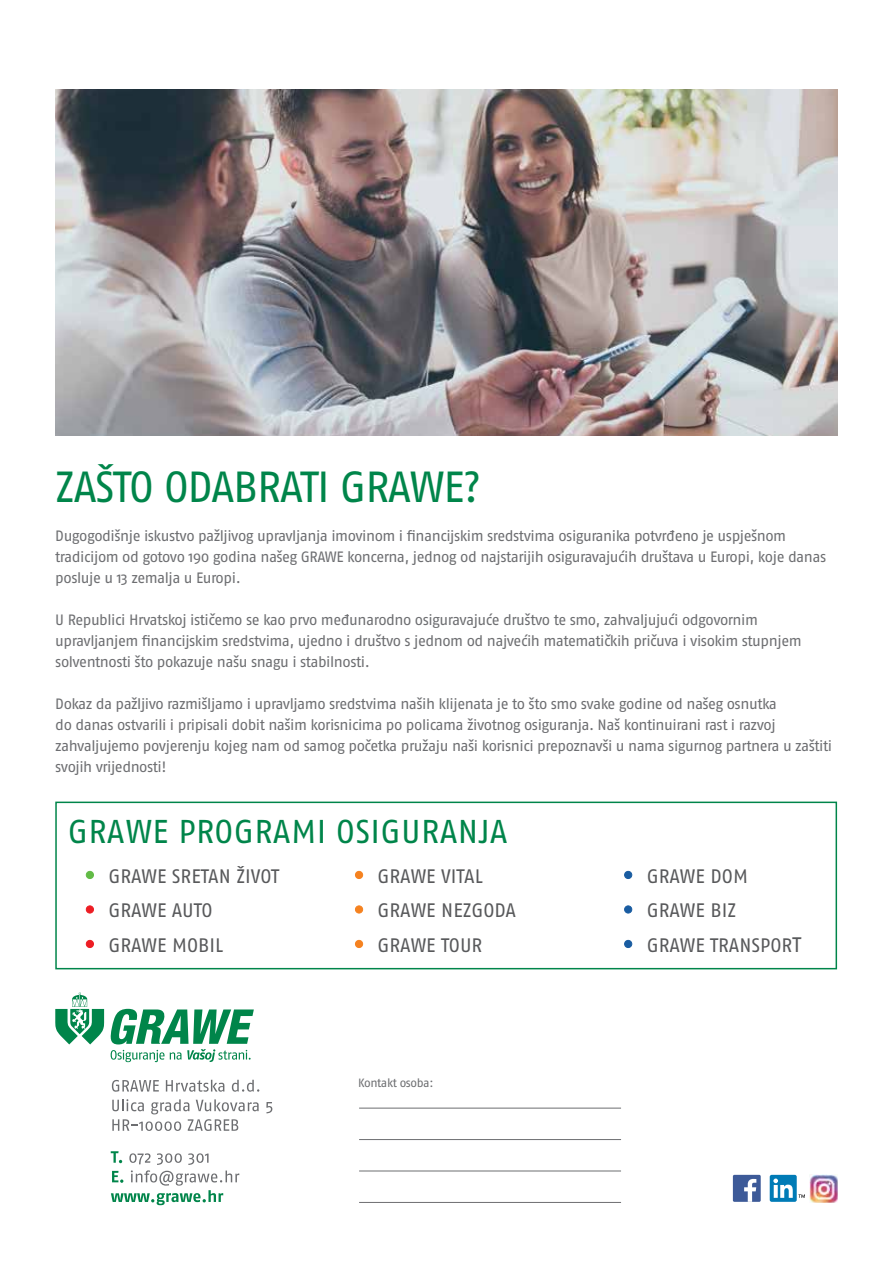
<style>
.page{position:relative;width:893px;height:1263px;background:#fff}
.page>*{position:absolute;margin:0;border:0;box-sizing:border-box;transform-origin:0 0}
.t1{font:43.5px "Fago Pro";letter-spacing:-.03em;color:#00854a}
.t2{font:33px "Fago Pro";letter-spacing:.01em;color:#00854a}
.t3{font:19.5px/34.5px "Fago Pro";color:#58595b}
.t4{font:15px/21px "Fago Pro";letter-spacing:-.03em;color:#6d6e71}
.t5{font:12px "Fago Pro";letter-spacing:-.035em;color:#6d6e71}
.s1{font-size:21px}
</style>
<div class="page">
<img style="left:55px;top:90px;width:782px;height:345px">
<div style="left:55px;top:801px;width:782px;height:168px;border:2px solid #00854a"></div>
<div style="left:86px;top:871px;width:7px;height:7px;background:#62bb46;border-radius:50%"></div>
<div style="left:86px;top:871px;width:8px;height:8px;border:1px solid #62bb46;border-radius:50%"></div>
<div style="left:86px;top:906px;width:7px;height:7px;background:#ed1d24;border-radius:50%"></div>
<div style="left:86px;top:905px;width:8px;height:8px;border:1px solid #ed1d24;border-radius:50%"></div>
<div style="left:86px;top:940px;width:7px;height:7px;background:#ed1d24;border-radius:50%"></div>
<div style="left:86px;top:940px;width:8px;height:8px;border:1px solid #ed1d24;border-radius:50%"></div>
<div style="left:355px;top:871px;width:8px;height:7px;background:#f58220;border-radius:50%"></div>
<div style="left:355px;top:871px;width:8px;height:8px;border:1px solid #f58220;border-radius:50%"></div>
<div style="left:355px;top:906px;width:8px;height:7px;background:#f58220;border-radius:50%"></div>
<div style="left:355px;top:905px;width:8px;height:8px;border:1px solid #f58220;border-radius:50%"></div>
<div style="left:355px;top:940px;width:8px;height:7px;background:#f58220;border-radius:50%"></div>
<div style="left:355px;top:940px;width:8px;height:8px;border:1px solid #f58220;border-radius:50%"></div>
<div style="left:625px;top:871px;width:7px;height:7px;background:#195ca1;border-radius:50%"></div>
<div style="left:624px;top:871px;width:8px;height:8px;border:1px solid #195ca1;border-radius:50%"></div>
<div style="left:625px;top:906px;width:7px;height:7px;background:#195ca1;border-radius:50%"></div>
<div style="left:624px;top:905px;width:8px;height:8px;border:1px solid #195ca1;border-radius:50%"></div>
<div style="left:625px;top:940px;width:7px;height:7px;background:#195ca1;border-radius:50%"></div>
<div style="left:624px;top:940px;width:8px;height:8px;border:1px solid #195ca1;border-radius:50%"></div>
<svg style="left:55px;top:992px;width:49px;height:52px"></svg>
<svg style="left:112px;top:1080px;width:47px;height:12px"></svg>
<svg style="left:166px;top:1080px;width:58px;height:12px"></svg>
<svg style="left:232px;top:1080px;width:27px;height:12px"></svg>
<svg style="left:266px;top:1102px;width:6px;height:11px"></svg>
<svg style="left:112px;top:1099px;width:147px;height:32px"></svg>
<svg style="left:111px;top:1151px;width:128px;height:54px"></svg>
<svg style="left:110px;top:1009px;width:144px;height:53px"></svg>
<div style="left:770px;top:1175px;width:27px;height:27px;background:#007bb6;border-radius:2px"></div>
<svg style="left:773px;top:1178px;width:32px;height:20px"></svg>
<div style="left:733px;top:1175px;width:28px;height:27px;background:#3d5a98;border-radius:2px"></div>
<svg style="left:744px;top:1179px;width:12px;height:23px"></svg>
<img style="left:810px;top:1175px;width:28px;height:28px">
<hr style="left:359px;top:1139px;width:262px;height:1px;background:#6d6e71">
<hr style="left:359px;top:1171px;width:262px;height:1px;background:#6d6e71">
<hr style="left:359px;top:1108px;width:262px;height:1px;background:#6d6e71">
<hr style="left:359px;top:1202px;width:262px;height:1px;background:#6d6e71">
<h1 class="t1" style="left:55px;top:461px;width:428px">ZAŠTO ODABRATI GRAWE?</h1>
<p class="t4" style="left:55px;top:525px;width:772px">Dugogodišnje iskustvo pažljivog upravljanja imovinom i financijskim sredstvima osiguranika potvrđeno je uspješnom tradicijom od gotovo 190 godina našeg GRAWE koncerna, jednog od najstarijih osiguravajućih društava u Europi, koje danas posluje u 13 zemalja u Europi.</p>
<p class="t4" style="left:55px;top:609px;width:748px">U Republici Hrvatskoj ističemo se kao prvo međunarodno osiguravajuće društvo te smo, zahvaljujući odgovornim upravljanjem financijskim sredstvima, ujedno i društvo s jednom od najvećih matematičkih pričuva i visokim stupnjem solventnosti što pokazuje našu snagu i stabilnosti.</p>
<p class="t4" style="left:55px;top:693px;width:778px">Dokaz da pažljivo razmišljamo i upravljamo sredstvima naših klijenata je to što smo svake godine od našeg osnutka<br>do danas ostvarili i pripisali dobit našim korisnicima po policama životnog osiguranja. Naš kontinuirani rast i razvoj zahvaljujemo povjerenju kojeg nam od samog početka pružaju naši korisnici prepoznavši u nama sigurnog partnera u zaštiti svojih vrijednosti!</p>
<h2 class="t2" style="left:68px;top:811px;width:441px">GRAWE PROGRAMI OSIGURANJA</h2>
<h3 class="t3" style="left:108px;top:859px;width:172px">GRAWE SRETAN ŽIVOT<br>GRAWE AUTO<br>GRAWE MOBIL</h3>
<h3 class="t3" style="left:377px;top:859px;width:140px">GRAWE VITAL<br>GRAWE NEZGODA<br>GRAWE TOUR</h3>
<h3 class="t3" style="left:647px;top:859px;width:156px">GRAWE DOM<br>GRAWE BIZ<br>GRAWE TRANSPOR<span class="s1">T</span></h3>
<p class="t5" style="left:358px;top:1076px;width:77px">Kontakt osoba:</p>
</div>
